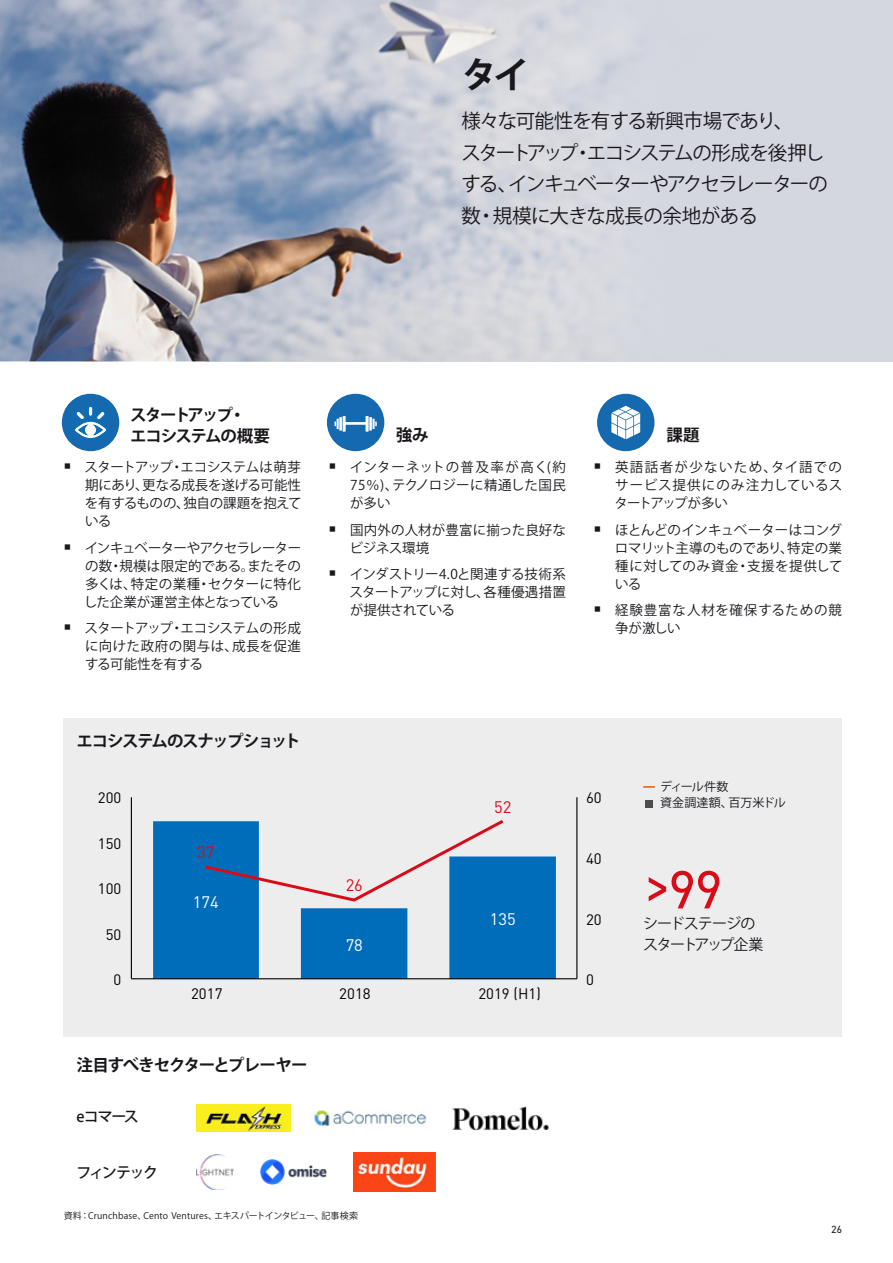
<style>
.page{position:relative;width:893px;height:1263px;background:#fff}
.page>*{position:absolute;margin:0;border:0;box-sizing:border-box;transform-origin:0 0}
.t1{font:54px "DIN2014";color:#d80c18}
.t2{font:700 36px "Koz Go Pr 6 N";color:#1a171c}
.t3{font:19.5px/31.5px "Koz Go Pr 6 N";letter-spacing:-.055em;color:#1a171c}
.t4{font:700 16.5px/21px "Koz Go Pr 6 N";letter-spacing:-.085em;color:#1a171c}
.t5{font:700 16.5px "Koz Go Pr 6 N";letter-spacing:-.065em;color:#1a171c}
.t6{font:16.5px "DIN Pro";color:#fff}
.t7{font:16.5px "DIN Pro";color:#d80c18}
.t8{font:15px "DIN Pro";letter-spacing:.005em;color:#000}
.t9{font:15px/21px "Koz Go Pr 6 N";letter-spacing:-.085em;color:#1a171c}
.t10{font:500 15px "Koz Go Pr 6 N";letter-spacing:-.1em;color:#1a171c}
.t11{font:13.5px/18px "Koz Go Pr 6 N";color:#1a171c;text-align:justify}
.t12{font:13.5px/18px "Koz Go Pr 6 N";letter-spacing:.065em;color:#1a171c}
.t13{font:12px/16.5px "Koz Go Pr 6 N";letter-spacing:.005em;color:#1a171c}
.t14{font:10.5px "DIN2014";color:#1a171c}
.t15{font:9px "Koz Go Pr 6 N";letter-spacing:.01em;color:#1a171c}
</style>
<div class="page">
<div style="left:206px;top:0;width:687px;height:361px;background:#d4d7e0"></div>
<div style="left:327px;top:394px;width:57px;height:57px;background:#156aaf;border-radius:50%"></div>
<svg style="left:334px;top:416px;width:43px;height:16px"></svg>
<div style="left:597px;top:394px;width:57px;height:57px;background:#156aaf;border-radius:50%"></div>
<svg style="left:611px;top:406px;width:29px;height:33px"></svg>
<div style="left:62px;top:394px;width:57px;height:57px;background:#156aaf;border-radius:50%"></div>
<div style="left:88px;top:406px;width:5px;height:10px;background:#fff;border-radius:2px"></div>
<div style="left:88px;top:406px;width:5px;height:11px;border:1px solid #006dbb;border-radius:2px"></div>
<svg style="left:74px;top:410px;width:33px;height:29px"></svg>
<div style="left:64px;top:718px;width:778px;height:318px;background:#ededee"></div>
<img style="left:0;top:0;width:618px;height:361px">
<svg style="left:153px;top:821px;width:403px;height:157px;fill:#006dbb"></svg>
<hr style="left:576px;top:797px;width:1px;height:182px;background:#000">
<hr style="left:131px;top:797px;width:1px;height:182px;background:#000">
<hr style="left:131px;top:978px;width:446px;height:1px;background:#000">
<svg style="left:202px;top:820px;width:305px;height:83px"></svg>
<img style="left:196px;top:1104px;width:94px;height:28px">
<img style="left:314px;top:1109px;width:113px;height:17px">
<img style="left:452px;top:1106px;width:97px;height:24px">
<img style="left:196px;top:1155px;width:37px;height:34px">
<img style="left:260px;top:1159px;width:66px;height:25px">
<img style="left:354px;top:1153px;width:82px;height:38px">
<div style="left:645px;top:800px;width:8px;height:7px;background:#4d4d4d"></div>
<svg style="left:643px;top:786px;width:12px;height:2px"></svg>
<h2 class="t2" style="left:461px;top:55px;width:69px">タイ</h2>
<h3 class="t3" style="left:461px;top:106px;width:368px">様々な可能性を有する新興市場であり、<br>スタートアップ・エコシステムの形成を後押しする、インキュベーターやアクセラレーターの数・規模に大きな成長の余地がある</h3>
<p class="t4" style="left:130px;top:404px;width:141px">スタートアップ・<br>エコシステムの概要</p>
<p class="t11" style="left:84px;top:459px;width:219px">スタートアップ・エコシステムは萌芽期にあり、更なる成長を遂げる可能性を有するものの、独自の課題を抱えている</p>
<p class="t11" style="left:84px;top:539px;width:219px">インキュベーターやアクセラレーターの数・規模は限定的である。またその多くは、特定の業種・セクターに特化した企業が運営主体となっている</p>
<p class="t11" style="left:84px;top:620px;width:218px">スタートアップ・エコシステムの形成に向けた政府の関与は、成長を促進する可能性を有する</p>
<p class="t4" style="left:77px;top:730px;width:226px">エコシステムのスナップショット</p>
<p class="t8" style="left:98px;top:788px;width:25px">200</p>
<p class="t8" style="left:98px;top:833px;width:25px">150</p>
<p class="t8" style="left:98px;top:878px;width:25px">100</p>
<p class="t8" style="left:106px;top:924px;width:17px">50</p>
<p class="t8" style="left:114px;top:969px;width:9px">0</p>
<p class="t7" style="left:197px;top:841px;width:19px">37</p>
<p class="t6" style="left:193px;top:890px;width:27px">174</p>
<p class="t4" style="left:396px;top:425px;width:34px">強み</p>
<p class="t4" style="left:666px;top:425px;width:35px">課題</p>
<p class="t11" style="left:350px;top:459px;width:218px">インターネットの普及率が高く(約75％)、テクノロジーに精通した国民が多い</p>
<p class="t11" style="left:350px;top:521px;width:218px">国内外の人材が豊富に揃った良好なビジネス環境</p>
<p class="t11" style="left:350px;top:566px;width:218px">インダストリー4.0と関連する技術系スタートアップに対し、各種優遇措置が提供されている</p>
<p class="t11" style="left:614px;top:459px;width:229px">英語話者が少ないため、タイ語でのサービス提供にのみ注力しているスタートアップが多い</p>
<p class="t11" style="left:615px;top:521px;width:229px">ほとんどのインキュベーターはコングロマリット主導のものであり、特定の業種に対してのみ資金・支援を提供している</p>
<p class="t12" style="left:615px;top:602px;width:228px">経験豊富な人材を確保するための競争が激しい</p>
<p class="t7" style="left:346px;top:874px;width:19px">26</p>
<p class="t6" style="left:346px;top:934px;width:19px">78</p>
<p class="t7" style="left:494px;top:796px;width:19px">52</p>
<p class="t6" style="left:490px;top:907px;width:27px">135</p>
<p class="t8" style="left:586px;top:788px;width:17px">60</p>
<p class="t8" style="left:586px;top:848px;width:17px">40</p>
<p class="t8" style="left:586px;top:909px;width:17px">20</p>
<p class="t8" style="left:586px;top:969px;width:9px">0</p>
<p class="t13" style="left:660px;top:778px;width:127px">ディール件数<br>資金調達額、百万米ドル</p>
<h1 class="t1" style="left:643px;top:856px;width:81px">&gt;99</h1>
<p class="t9" style="left:643px;top:914px;width:159px">シードステージの　　　スタートアップ企業</p>
<p class="t8" style="left:191px;top:983px;width:33px">2017</p>
<p class="t8" style="left:339px;top:983px;width:33px">2018</p>
<p class="t8" style="left:478px;top:983px;width:64px">2019 (H1)</p>
<p class="t5" style="left:77px;top:1055px;width:233px">注目すべきセクターとプレーヤー</p>
<p class="t10" style="left:77px;top:1108px;width:64px">eコマース</p>
<p class="t10" style="left:77px;top:1163px;width:83px">フィンテック</p>
<p class="t15" style="left:64px;top:1211px;width:296px">資料：Crunchbase、Cento Ventures、エキスパートインタビュー、記事検索</p>
<p class="t14" style="left:831px;top:1223px;width:12px">26</p>
</div>
